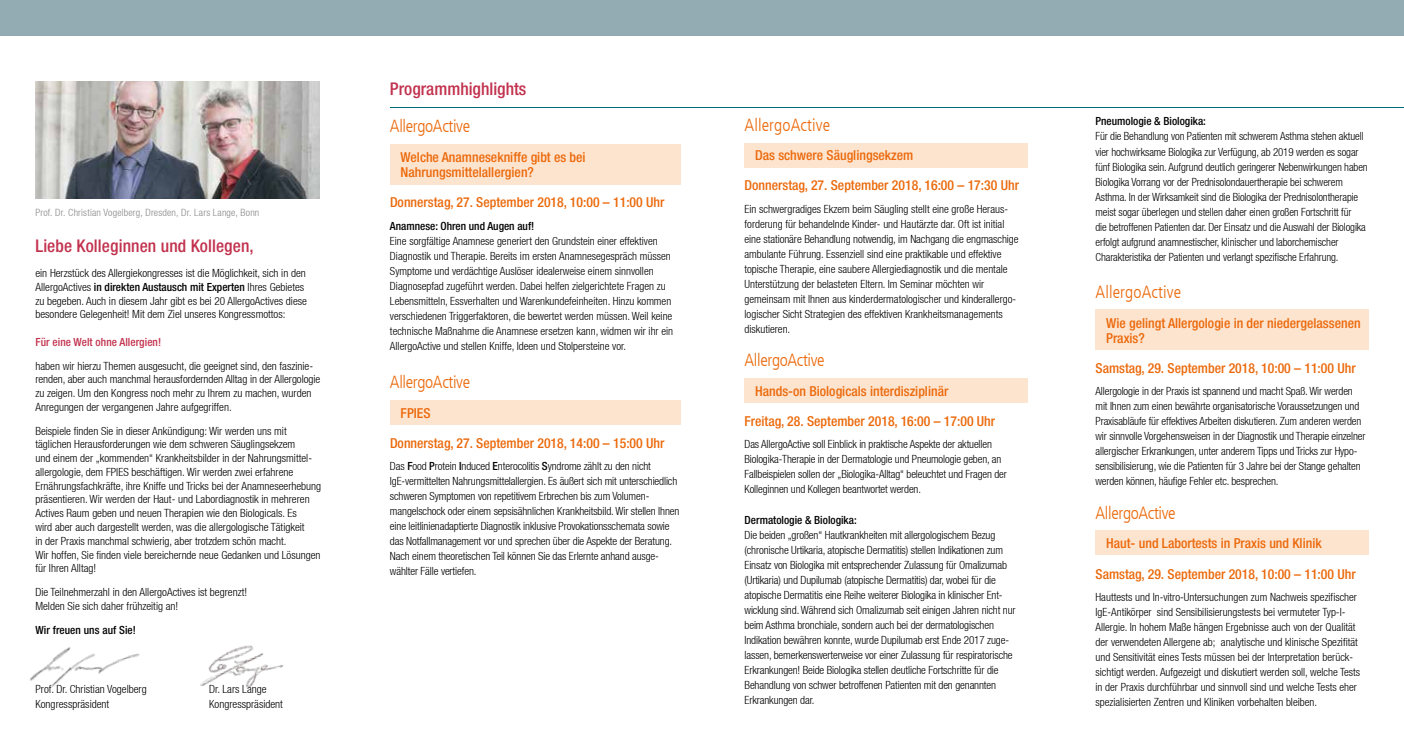
<style>
.page{position:relative;width:1404px;height:745px;background:#fff}
.page>*{position:absolute;margin:0;border:0;box-sizing:border-box;transform-origin:0 0}
.t1{font:300 condensed 17.5px "Frutiger LT";letter-spacing:-.02em;color:#eb690b}
.t2{font:500 condensed 17.5px "Helvetica Neue LT Std";letter-spacing:.005em;color:#c2324e}
.t3{font:300 condensed 17.5px "Frutiger LT";letter-spacing:.005em;color:#eb690b}
.t4{font:500 condensed 13.75px/30px "Helvetica Neue LT Std";color:#eb690b}
.t5{font:300 condensed 11.25px/15px "Helvetica Neue LT";letter-spacing:-.005em;color:#000}
.t6{font:500 condensed 11.25px "Helvetica Neue LT Std";color:#000}
.t7{font:500 condensed 11.25px "Helvetica Neue LT Std";letter-spacing:.005em;color:#c2324e}
.t8{font:300 condensed 10px "Helvetica Neue LT";letter-spacing:.02em;color:#87888a}
.s1{font-family:"Helvetica Neue LT";font-weight:300}
.s2{font-family:"Helvetica Neue LT Std";font-weight:500}
</style>
<div class="page">
<div style="left:1095px;top:530px;width:273px;height:25px;background:#fde4cf"></div>
<div style="left:390px;top:400px;width:290px;height:24px;background:#fde4cf"></div>
<div style="left:390px;top:144px;width:290px;height:41px;background:#fde4cf"></div>
<div style="left:744px;top:378px;width:284px;height:24px;background:#fde4cf"></div>
<div style="left:744px;top:143px;width:284px;height:25px;background:#fde4cf"></div>
<div style="left:1095px;top:308px;width:273px;height:41px;background:#fde4cf"></div>
<div style="left:0;top:0;width:1403px;height:35px;background:#93acb4"></div>
<img style="left:35px;top:81px;width:284px;height:118px">
<img style="left:200px;top:645px;width:84px;height:44px">
<img style="left:29px;top:647px;width:111px;height:40px">
<hr style="left:390px;top:107px;width:1013px;height:1px;background:#006c78">
<p class="t8" style="left:35px;top:207px;width:225px">Prof. Dr. Christian Vogelberg, Dresden, Dr. Lars Lange, Bonn</p>
<h1 class="t2" style="left:35px;top:235px;width:220px">Liebe Kolleginnen und Kollegen,</h1>
<p class="t5" style="left:35px;top:265px;width:272px">ein Herzstück des Allergiekongresses ist die Möglichkeit, sich in den</p>
<p class="t6" style="left:35px;top:280px;width:270px"><span class="s1">AllergoActives</span> in direkten Austausch mit Experten <span class="s1">Ihres Gebietes</span></p>
<p class="t5" style="left:35px;top:293px;width:273px;line-height:13.8px">zu begeben. Auch in diesem Jahr gibt es bei 20 AllergoActives diese besondere Gelegenheit! Mit dem Ziel unseres Kongressmottos:</p>
<p class="t7" style="left:35px;top:335px;width:127px">Für eine Welt ohne Allergien!</p>
<p class="t5" style="left:35px;top:358px;width:286px;line-height:13.8px">haben wir hierzu Themen ausgesucht, die geeignet sind, den faszinie&shy;renden, aber auch manchmal herausfordernden Alltag in der Allergologie zu zeigen. Um den Kongress noch mehr zu Ihrem zu machen, wurden Anregungen der vergangenen Jahre aufgegriffen.</p>
<p class="t5" style="left:35px;top:423px;width:287px;line-height:13.8px">Beispiele finden Sie in dieser Ankündigung: Wir werden uns mit täglichen Herausforderungen wie dem schweren Säuglingsekzem<br>und einem der „kommenden“ Krankheitsbilder in der Nahrungsmittel&shy;allergologie, dem FPIES beschäftigen. Wir werden zwei erfahrene Ernährungsfachkräfte, ihre Kniffe und Tricks bei der Anamneseerhebung präsentieren. Wir werden der Haut- und Labordiagnostik in mehreren Actives Raum geben und neuen Therapien wie den Biologicals. Es<br>wird aber auch dargestellt werden, was die allergologische Tätigkeit<br>in der Praxis manchmal schwierig, aber trotzdem schön macht.<br>Wir hoffen, Sie finden viele bereichernde neue Gedanken und Lösungen für Ihren Alltag!</p>
<p class="t5" style="left:35px;top:584px;width:213px;line-height:13.8px">Die Teilnehmerzahl in den AllergoActives ist begrenzt!<br>Melden Sie sich daher frühzeitig an!</p>
<p class="t6" style="left:35px;top:622px;width:102px">Wir freuen uns auf Sie!</p>
<p class="t5" style="left:35px;top:681px;width:113px;line-height:14.4px">Prof. Dr. Christian Vogelberg<br>Kongresspräsident</p>
<p class="t5" style="left:209px;top:681px;width:75px;line-height:14.4px">Dr. Lars Lange<br>Kongresspräsident</p>
<h1 class="t2" style="left:390px;top:78px;width:138px">Programmhighlights</h1>
<h1 class="t1" style="left:390px;top:116px;width:82px">AllergoActive</h1>
<p class="t4" style="left:400px;top:150px;width:186px;line-height:15px">Welche Anamnesekniffe gibt es bei<br>Nahrungsmittelallergien?</p>
<p class="t4" style="left:390px;top:187px;width:276px">Donnerstag, 27. September 2018, 10:00 – 11:00 Uhr</p>
<p class="t6" style="left:390px;top:219px;width:146px">Anamnese: Ohren und Augen auf!</p>
<p class="t5" style="left:390px;top:233px;width:284px">Eine sorgfältige Anamnese generiert den Grundstein einer effektiven Diagnostik und Therapie. Bereits im ersten Anamnesegespräch müssen Symptome und verdächtige Auslöser idealerweise einem sinnvollen Diagnosepfad zugeführt werden. Dabei helfen zielgerichtete Fragen zu Lebensmitteln, Essverhalten und Warenkundefeinheiten. Hinzu kommen verschiedenen Triggerfaktoren, die bewertet werden müssen. Weil keine technische Maßnahme die Anamnese ersetzen kann, widmen wir ihr ein AllergoActive und stellen Kniffe, Ideen und Stolpersteine vor.</p>
<h1 class="t1" style="left:390px;top:371px;width:82px">AllergoActive</h1>
<p class="t4" style="left:390px;top:397px;width:276px;text-indent:11px">FPIES<br>Donnerstag, 27. September 2018, 14:00 – 15:00 Uhr</p>
<p class="t5" style="left:390px;top:458px;width:291px">Das <span class="s2">F</span>ood <span class="s2">P</span>rotein <span class="s2">I</span>nduced <span class="s2">E</span>nterocolitis <span class="s2">S</span>yndrome zählt zu den nicht IgE-vermittelten Nahrungsmittelallergien. Es äußert sich mit unterschiedlich schweren Symptomen von repetitivem Erbrechen bis zum Volumen&shy;mangelschock oder einem sepsisähnlichen Krankheitsbild. Wir stellen Ihnen eine leitlinienadaptierte Diagnostik inklusive Provokationsschemata sowie das Notfallmanagement vor und sprechen über die Aspekte der Beratung.<br>Nach einem theoretischen Teil können Sie das Erlernte anhand ausge&shy;wählter Fälle vertiefen.</p>
<h1 class="t3" style="left:744px;top:114px;width:87px">AllergoActive</h1>
<p class="t4" style="left:744px;top:140px;width:276px;text-indent:11px">Das schwere Säuglingsekzem<br>Donnerstag, 27. September 2018, 16:00 – 17:30 Uhr</p>
<p class="t5" style="left:744px;top:201px;width:275px">Ein schwergradiges Ekzem beim Säugling stellt eine große Heraus&shy;forderung für behandelnde Kinder- und Hautärzte dar. Oft ist initial eine stationäre Behandlung notwendig, im Nachgang die engmaschige ambulante Führung. Essenziell sind eine praktikable und effektive topische Therapie, eine saubere Allergiediagnostik und die mentale Unterstützung der belasteten Eltern. Im Seminar möchten wir gemeinsam mit Ihnen aus kinderdermatologischer und kinderallergo&shy;logischer Sicht Strategien des effektiven Krankheitsmanagements diskutieren.</p>
<h1 class="t1" style="left:744px;top:350px;width:82px">AllergoActive</h1>
<p class="t4" style="left:744px;top:375px;width:252px;text-indent:11px">Hands-on Biologicals interdisziplinär<br>Freitag, 28. September 2018, 16:00 – 17:00 Uhr</p>
<p class="t5" style="left:744px;top:436px;width:264px">Das AllergoActive soll Einblick in praktische Aspekte der aktuellen Biologika-Therapie in der Dermatologie und Pneumologie geben, an Fallbeispielen sollen der „Biologika-Alltag“ beleuchtet und Fragen der Kolleginnen und Kollegen beantwortet werden.</p>
<p class="t6" style="left:744px;top:512px;width:114px">Dermatologie &amp; Biologika:</p>
<p class="t5" style="left:744px;top:526px;width:272px">Die beiden „großen“ Hautkrankheiten mit allergologischem Bezug (chronische Urtikaria, atopische Dermatitis) stellen Indikationen zum Einsatz von Biologika mit entsprechender Zulassung für Omalizumab (Urtikaria) und Dupilumab (atopische Dermatitis) dar, wobei für die atopische Dermatitis eine Reihe weiterer Biologika in klinischer Ent&shy;wicklung sind. Während sich Omalizumab seit einigen Jahren nicht nur beim Asthma bronchiale, sondern auch bei der dermatologischen Indikation bewähren konnte, wurde Dupilumab erst Ende 2017 zuge&shy;lassen, bemerkenswerterweise vor einer Zulassung für respiratorische Erkrankungen! Beide Biologika stellen deutliche Fortschritte für die Behandlung von schwer betroffenen Patienten mit den genannten Erkrankungen dar.</p>
<p class="t6" style="left:1095px;top:115px;width:112px">Pneumologie &amp; Biologika:</p>
<p class="t5" style="left:1095px;top:129px;width:274px">Für die Behandlung von Patienten mit schwerem Asthma stehen aktuell vier hochwirksame Biologika zur Verfügung, ab 2019 werden es sogar fünf Biologika sein. Aufgrund deutlich geringerer Nebenwirkungen haben Biologika Vorrang vor der Prednisolondauertherapie bei schwerem Asthma. In der Wirksamkeit sind die Biologika der Prednisolontherapie meist sogar überlegen und stellen daher einen großen Fortschritt für<br>die betroffenen Patienten dar. Der Einsatz und die Auswahl der Biologika erfolgt aufgrund anamnestischer, klinischer und laborchemischer Charakteristika der Patienten und verlangt spezifische Erfahrung.</p>
<h1 class="t3" style="left:1095px;top:282px;width:87px">AllergoActive</h1>
<p class="t4" style="left:1106px;top:315px;width:256px;line-height:15px">Wie gelingt Allergologie in der niedergelassenen<br>Praxis?</p>
<p class="t4" style="left:1095px;top:352px;width:262px">Samstag, 29. September 2018, 10:00 – 11:00 Uhr</p>
<p class="t5" style="left:1095px;top:383px;width:271px">Allergologie in der Praxis ist spannend und macht Spaß. Wir werden mit Ihnen zum einen bewährte organisatorische Voraussetzungen und Praxisabläufe für effektives Arbeiten diskutieren. Zum anderen werden wir sinnvolle Vorgehensweisen in der Diagnostik und Therapie einzelner allergischer Erkrankungen, unter anderem Tipps und Tricks zur Hypo&shy;sensibilisierung, wie die Patienten für 3 Jahre bei der Stange gehalten werden können, häufige Fehler etc. besprechen.</p>
<h1 class="t1" style="left:1095px;top:502px;width:82px">AllergoActive</h1>
<p class="t4" style="left:1095px;top:528px;width:262px;text-indent:11px">Haut- und Labortests in Praxis und Klinik<br>Samstag, 29. September 2018, 10:00 – 11:00 Uhr</p>
<p class="t5" style="left:1095px;top:589px;width:266px">Hauttests und In-vitro-Untersuchungen zum Nachweis spezifischer IgE-Antikörper sind Sensibilisierungstests bei vermuteter Typ-I-Allergie. In hohem Maße hängen Ergebnisse auch von der Qualität der verwendeten Allergene ab; analytische und klinische Spezifität und Sensitivität eines Tests müssen bei der Interpretation berück&shy;sichtigt werden. Aufgezeigt und diskutiert werden soll, welche Tests in der Praxis durchführbar und sinnvoll sind und welche Tests eher spezialisierten Zentren und Kliniken vorbehalten bleiben.</p>
</div>
